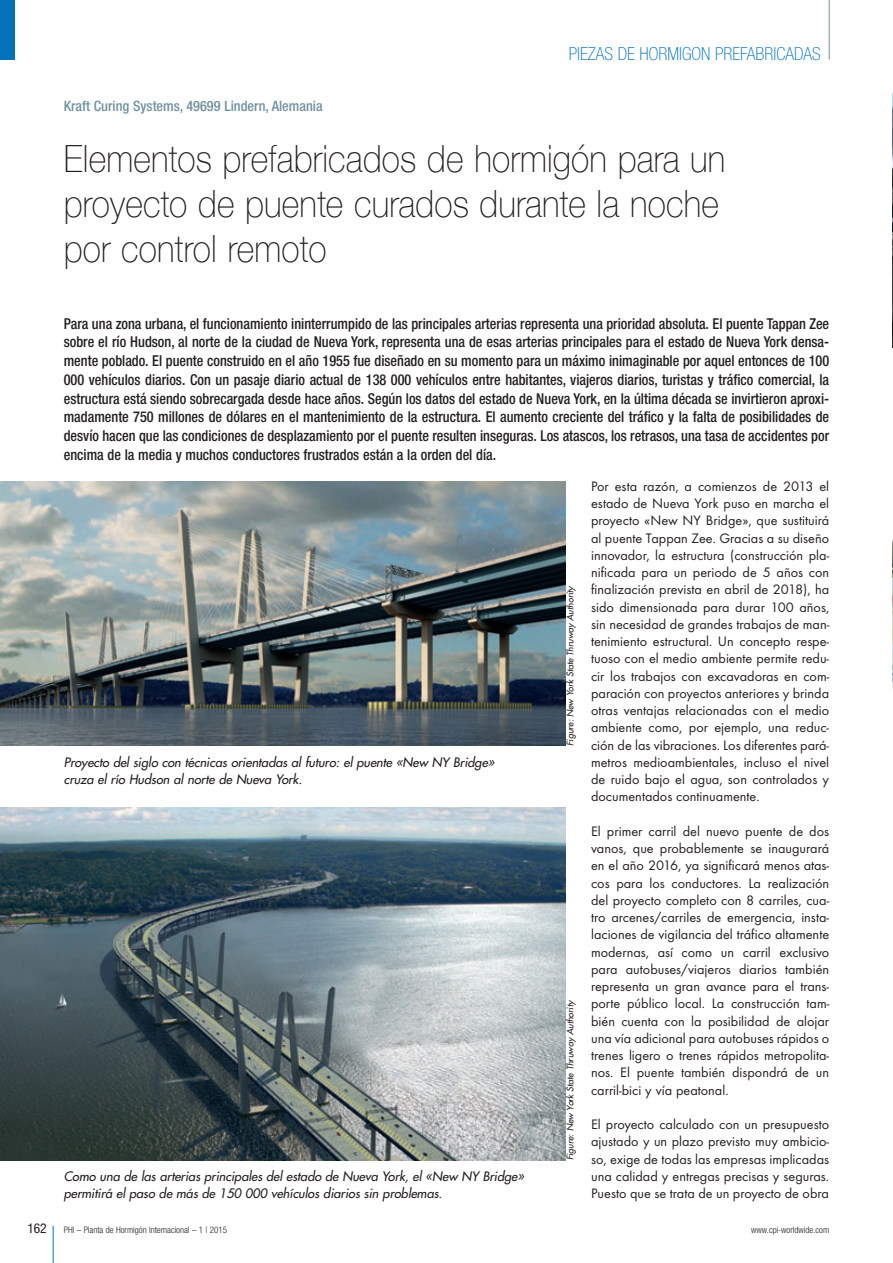
<style>
.page{position:relative;width:893px;height:1263px;background:#fff}
.page>*{position:absolute;margin:0;border:0;box-sizing:border-box;transform-origin:0 0}
.t1{font:100 37.5px/45px "Helvetica Neue";letter-spacing:.005em;color:#231f20;scale:.9 1}
.t2{font:100 condensed 18px "Helvetica Neue";color:#0372bb}
.t3{font:500 condensed 15px/18.8px "Helvetica Neue";color:#231f20;text-align:justify;scale:.95 1}
.t4{font:14.25px/17.2px "Futura T";color:#231f20;text-align:justify}
.t5{font:500 condensed 14.25px "Helvetica Neue";color:#73909f}
.t6{font:condensed 13.5px "Helvetica Neue";color:#231f20}
.t7{font:italic 12.75px/17.2px "Futura";color:#231f20}
.t8{font:italic 9px "Futura";color:#231f20}
.t9{font:300 condensed 9px "Helvetica Neue";color:#231f20}
</style>
<div class="page">
<hr style="left:53px;top:1226px;width:1px;height:37px;background:#0372bb">
<hr style="left:829px;top:0;width:1px;height:60px;background:#73909f">
<div style="left:0;top:0;width:15px;height:60px;background:#0372bb"></div>
<img style="left:0;top:482px;width:566px;height:264px">
<img style="left:0;top:807px;width:566px;height:354px">
<img style="left:892px;top:94px;width:1px;height:253px">
<img style="left:892px;top:540px;width:1px;height:150px">
<p class="t5" style="left:64px;top:98px;width:260px">Kraft Curing Systems, 49699 Lindern, Alemania</p>
<p class="t2" style="left:569px;top:43px;width:253px">PIEZAS DE HORMIGON PREFABRICADAS</p>
<h1 class="t1" style="left:64px;top:136px;width:737px">Elementos prefabricados de hormigón para un proyecto de puente curados durante la noche por control remoto</h1>
<p class="t3" style="left:64px;top:314px;width:807px">Para una zona urbana, el funcionamiento ininterrumpido de las principales arterias representa una prioridad absoluta. El puente Tappan Zee sobre el río Hudson, al norte de la ciudad de Nueva York, representa una de esas arterias principales para el estado de Nueva York densa&shy;mente poblado. El puente construido en el año 1955 fue diseñado en su momento para un máximo inimaginable por aquel entonces de 100<br>000 vehículos diarios. Con un pasaje diario actual de 138 000 vehículos entre habitantes, viajeros diarios, turistas y tráfico comercial, la estructura está siendo sobrecargada desde hace años. Según los datos del estado de Nueva York, en la última década se invirtieron aproxi&shy;madamente 750 millones de dólares en el mantenimiento de la estructura. El aumento creciente del tráfico y la falta de posibilidades de desvío hacen que las condiciones de desplazamiento por el puente resulten inseguras. Los atascos, los retrasos, una tasa de accidentes por encima de la media y muchos conductores frustrados están a la orden del día.</p>
<p class="t4" style="left:591px;top:477px;width:240px">Por esta razón, a comienzos de 2013 el estado de Nueva York puso en marcha el proyecto «New NY Bridge», que sustituirá al puente Tappan Zee. Gracias a su diseño innovador, la estructura (construcción pla&shy;nificada para un periodo de 5 años con finalización prevista en abril de 2018), ha sido dimensionada para durar 100 años, sin necesidad de grandes trabajos de man&shy;tenimiento estructural. Un concepto respe&shy;tuoso con el medio ambiente permite redu&shy;cir los trabajos con excavadoras en com&shy;paración con proyectos anteriores y brinda otras ventajas relacionadas con el medio ambiente como, por ejemplo, una reduc&shy;ción de las vibraciones. Los diferentes pará&shy;metros medioambientales, incluso el nivel de ruido bajo el agua, son controlados y documentados continuamente.</p>
<p class="t4" style="left:591px;top:822px;width:240px">El primer carril del nuevo puente de dos vanos, que probablemente se inaugurará en el año 2016, ya significará menos atas&shy;cos para los conductores. La realización del proyecto completo con 8 carriles, cua&shy;tro arcenes/carriles de emergencia, insta&shy;laciones de vigilancia del tráfico altamente modernas, así como un carril exclusivo para autobuses/viajeros diarios también representa un gran avance para el trans&shy;porte público local. La construcción tam&shy;bién cuenta con la posibilidad de alojar una vía adicional para autobuses rápidos o trenes ligero o trenes rápidos metropolita&shy;nos. El puente también dispondrá de un carril-bici y vía peatonal.</p>
<p class="t4" style="left:591px;top:1116px;width:240px">El proyecto calculado con un presupuesto ajustado y un plazo previsto muy ambicio&shy;so, exige de todas las empresas implicadas una calidad y entregas precisas y seguras.<br>Puesto que se trata de un proyecto de obra</p>
<p class="t8" style="left:564px;top:746px;width:161px;rotate:-90deg">Fig ure: New York State Thruway Authority</p>
<p class="t7" style="left:64px;top:753px;width:435px">Proyecto del siglo con técnicas orientadas al futuro: el puente «New NY Bridge» cruza el río Hudson al norte de Nueva York.</p>
<p class="t8" style="left:564px;top:1160px;width:161px;rotate:-90deg">Fig ure: New York State Thruway Authority</p>
<p class="t7" style="left:64px;top:1167px;width:464px">Como una de las arterias principales del estado de Nueva York, el «New NY Bridge» permitirá el paso de más de 150 000 vehículos diarios sin problemas.</p>
<p class="t6" style="left:27px;top:1220px;width:21px">162</p>
<p class="t9" style="left:64px;top:1224px;width:165px">PHI – Planta de Hormigón Internacional – 1 | 2015</p>
<p class="t9" style="left:751px;top:1224px;width:79px">www.cpi-worldwide.com</p>
</div>
